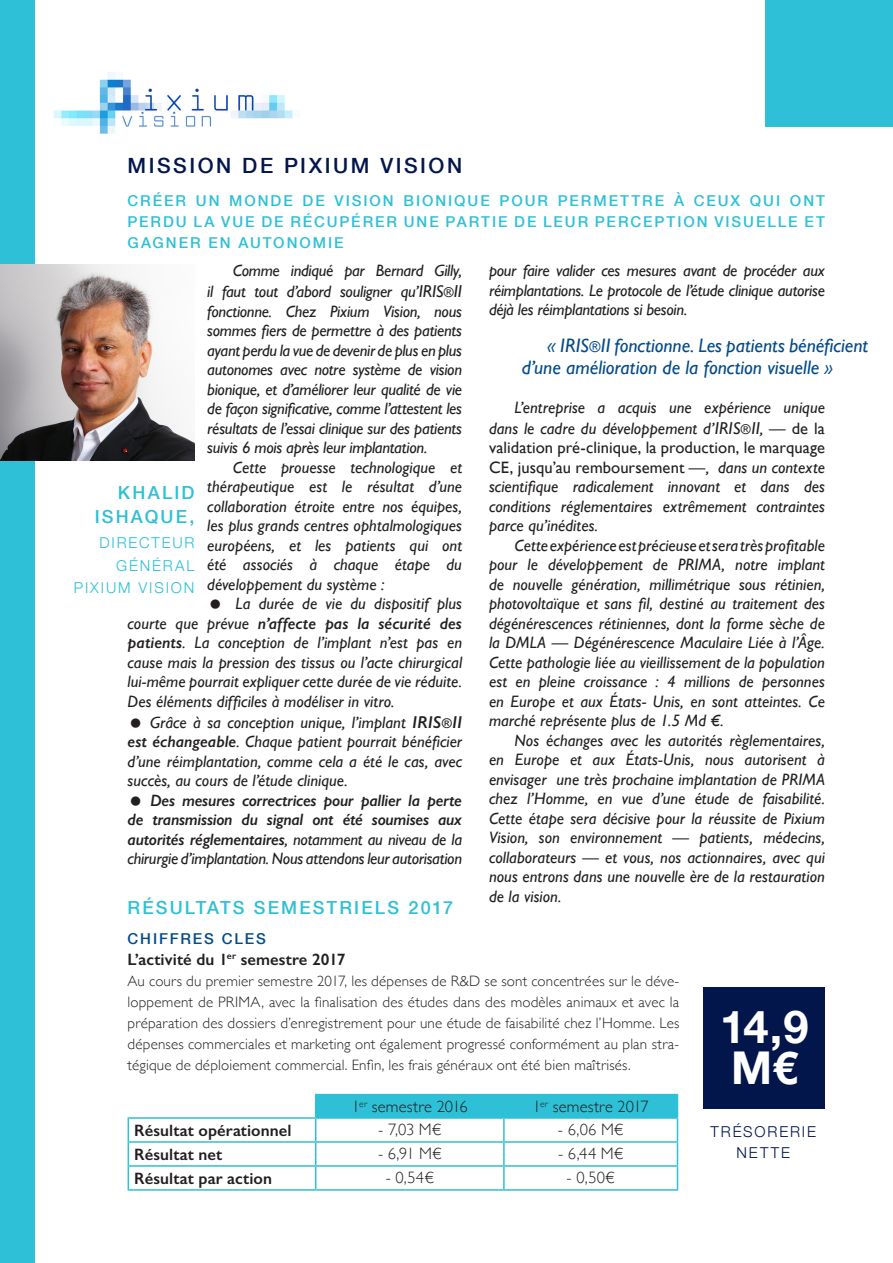
<style>
.page{position:relative;width:893px;height:1263px;background:#fff}
.page>*{position:absolute;margin:0;border:0;box-sizing:border-box;transform-origin:0 0}
.t1{font:700 45.15px/41.1px "Helvetica Neue LT Com";color:#fff}
.t2{font:500 21px "Helvetica Neue LT Com";letter-spacing:.12em;color:#03164c}
.t3{font:italic 19.5px/22.5px "Gill Sans";color:#034a88}
.t4{font:500 18px/24px "Helvetica Neue LT Com";letter-spacing:.12em;color:#2ec0d6;text-align:right}
.t5{font:italic 16.5px/19.5px "Gill Sans";letter-spacing:.005em;color:#231f20;text-align:justify}
.t6{font:italic 600 16.5px/19.5px "Gill Sans";letter-spacing:-.02em;color:#231f20;text-align:justify}
.t7{font:600 16.5px "Gill Sans";letter-spacing:.005em;color:#231f20}
.t8{font:300 16.5px "Gill Sans";letter-spacing:.005em;color:#231f20}
.t9{font:italic 16.5px/21px "Gill Sans";letter-spacing:-.015em;color:#231f20;text-align:right}
.t10{font:300 15px/21px "Gill Sans";letter-spacing:.01em;color:#231f20;text-align:justify}
.t11{font:500 15px/21px "Helvetica Neue LT Com";letter-spacing:.13em;color:#2ec0d6;text-align:justify}
.t12{font:300 15px/22.5px "Helvetica Neue LT Com";letter-spacing:.125em;color:#2ec0d6;text-align:right}
.t13{font:300 15px/21px "Helvetica Neue LT Com";letter-spacing:.125em;color:#03164c;text-align:center}
.t14{font:500 15px "Helvetica Neue LT Com";letter-spacing:.125em;color:#034a88}
.s1{font-size:17.25px}
.s2{font-size:13.5px}
.s3{font-weight:600}
.s4{font-weight:600;font-size:17.25px}
.s5{font-weight:600;font-size:13.5px}
.s6{font-weight:400}
.s7{font-size:15px}
.s8{font-style:normal}
</style>
<div class="page">
<div style="left:765px;top:0;width:128px;height:126px;background:#2ec0d6"></div>
<div style="left:0;top:0;width:34px;height:1263px;background:#2ec0d6"></div>
<img style="left:53px;top:72px;width:240px;height:62px">
<div style="left:704px;top:987px;width:121px;height:121px;background:#03164c"></div>
<img style="left:0;top:265px;width:195px;height:195px">
<hr style="left:128px;top:1117px;width:188px;height:2px;background:#2ec0d6">
<hr style="left:128px;top:1189px;width:188px;height:2px;background:#2ec0d6">
<hr style="left:316px;top:1189px;width:188px;height:2px;background:#2ec0d6">
<hr style="left:128px;top:1141px;width:188px;height:2px;background:#2ec0d6">
<svg style="left:128px;top:1119px;width:1px;height:70px"></svg>
<hr style="left:128px;top:1165px;width:188px;height:2px;background:#2ec0d6">
<svg style="left:315px;top:1094px;width:363px;height:95px"></svg>
<hr style="left:504px;top:1189px;width:174px;height:2px;background:#2ec0d6">
<p class="t2" style="left:128px;top:153px;width:336px">MISSION DE PIXIUM VISION</p>
<p class="t11" style="left:128px;top:190px;width:699px">CRÉER UN MONDE DE VISION BIONIQUE POUR PERMETTRE À CEUX QUI ONT PERDU LA VUE DE RÉCUPÉRER UNE PARTIE DE LEUR PERCEPTION VISUELLE ET GAGNER EN AUTONOMIE</p>
<p class="t9" style="left:207px;top:260px;width:256px">Comme indiqué par Bernard Gilly,<br>il faut tout d’abord souligner qu’<span class="s1">IRIS</span><span class="s2">®</span><span class="s1">II</span></p>
<p class="t5" style="left:207px;top:301px;width:256px">fonctionne. Chez Pixium Vision, nous sommes fiers de permettre à des patients ayant perdu la vue de devenir de plus en plus autonomes avec notre système de vision bionique, et d’améliorer leur qualité de vie de façon significative, comme l’attestent les résultats de l’essai clinique sur des patients suivis 6 mois après leur implantation.</p>
<p class="t5" style="left:207px;top:457px;width:256px;text-indent:26px">Cette prouesse technologique et thérapeutique est le résultat d’une collaboration étroite entre nos équipes, les plus grands centres ophtalmologiques européens, et les patients qui ont été associés à chaque étape du développement du système :</p>
<p class="t5" style="left:128px;top:594px;width:336px;text-indent:108px">La durée de vie du dispositif plus courte que prévue <span class="s3">n’affecte pas la sécurité des patients</span>. La conception de l’implant n’est pas en cause mais la pression des tissus ou l’acte chirurgical lui-même pourrait expliquer cette durée de vie réduite.<br>Des éléments difficiles à modéliser in vitro.</p>
<p class="t5" style="left:128px;top:712px;width:336px;text-indent:23px">Grâce à sa conception unique, l’implant <span class="s4">IRIS</span><span class="s5">®</span><span class="s4">II </span><span class="s3">est échangeable</span>. Chaque patient pourrait bénéficier d’une réimplantation, comme cela a été le cas, avec succès, au cours de l’étude clinique.</p>
<p class="t6" style="left:128px;top:790px;width:336px;text-indent:23px">Des mesures correctrices pour pallier la perte de transmission du signal ont été soumises aux autorités réglementaires<span class="s6">, notamment au niveau de la chirurgie d’implantation. Nous attendons leur autorisation</span></p>
<p class="t5" style="left:489px;top:261px;width:337px">pour faire valider ces mesures avant de procéder aux réimplantations. Le protocole de l’étude clinique autorise déjà les réimplantations si besoin.</p>
<p class="t3" style="left:522px;top:334px;width:347px;text-indent:26px">« IRIS<span class="s7">®</span>II fonctionne. Les patients bénéficient d’une amélioration de la fonction visuelle »</p>
<p class="t5" style="left:489px;top:397px;width:337px;line-height:21px;text-align:right">L’entreprise a acquis une expérience unique dans le cadre du développement d’<span class="s1">IRIS</span><span class="s2">®</span><span class="s1">II</span>, — <span class="s8">de la</span></p>
<p class="t5" style="left:489px;top:438px;width:337px"><span class="s8">validation pré-clinique, la production, le marquage CE, jusqu’au remboursement</span> —, dans un contexte scientifique radicalement innovant et dans des conditions réglementaires extrêmement contraintes parce qu’inédites.</p>
<p class="t5" style="left:489px;top:535px;width:337px;text-indent:26px">Cette expérience est précieuse et sera très profitable pour le développement de PRIMA, notre implant de nouvelle génération, millimétrique sous rétinien, photovoltaïque et sans fil, destiné au traitement des dégénérescences rétiniennes, dont la forme sèche de la DMLA — Dégénérescence Maculaire Liée à l’Âge.<br>Cette pathologie liée au vieillissement de la population est en pleine croissance : 4 millions de personnes en Europe et aux États- Unis, en sont atteintes. Ce marché représente plus de 1.5 Md €.</p>
<p class="t5" style="left:489px;top:730px;width:337px;text-indent:26px">Nos échanges avec les autorités règlementaires, en Europe et aux États-Unis, nous autorisent à envisager une très prochaine implantation de PRIMA chez l’Homme, en vue d’une étude de faisabilité.<br>Cette étape sera décisive pour la réussite de Pixium Vision, son environnement — patients, médecins, collaborateurs — et vous, nos actionnaires, avec qui nous entrons dans une nouvelle ère de la restauration de la vision.</p>
<p class="t4" style="left:95px;top:480px;width:101px">KHALID<br>ISHAQUE,</p>
<p class="t12" style="left:74px;top:531px;width:122px">DIRECTEUR<br>GÉNÉRAL<br>PIXIUM VISION</p>
<p class="t4" style="left:128px;top:896px;width:327px">RÉSULTATS SEMESTRIELS 2017</p>
<p class="t14" style="left:128px;top:929px;width:140px">CHIFFRES CLES</p>
<p class="t7" style="left:128px;top:949px;width:219px">L’activité du 1<sup>er</sup> semestre 2017</p>
<p class="t10" style="left:128px;top:970px;width:553px">Au cours du premier semestre 2017, les dépenses de R&amp;D se sont concentrées sur le déve&shy;loppement de PRIMA, avec la finalisation des études dans des modèles animaux et avec la préparation des dossiers d’enregistrement pour une étude de faisabilité chez l’Homme. Les dépenses commerciales et marketing ont également progressé conformément au plan stra&shy;tégique de déploiement commercial. Enfin, les frais généraux ont été bien maîtrisés.</p>
<p class="t8" style="left:352px;top:1093px;width:118px">1<sup>er</sup> semestre 2016</p>
<p class="t8" style="left:533px;top:1093px;width:117px">1<sup>er</sup> semestre 2017</p>
<p class="t7" style="left:134px;top:1120px;width:159px">Résultat opérationnel</p>
<p class="t8" style="left:378px;top:1117px;width:65px">- 7,03 M€</p>
<p class="t8" style="left:558px;top:1117px;width:67px">- 6,06 M€</p>
<p class="t7" style="left:134px;top:1144px;width:89px">Résultat net</p>
<p class="t8" style="left:378px;top:1141px;width:65px">- 6,91 M€</p>
<p class="t8" style="left:558px;top:1141px;width:67px">- 6,44 M€</p>
<p class="t7" style="left:134px;top:1168px;width:139px">Résultat par action</p>
<p class="t8" style="left:386px;top:1165px;width:50px">- 0,54€</p>
<p class="t8" style="left:567px;top:1165px;width:50px">- 0,50€</p>
<h1 class="t1" style="left:720px;top:1005px;width:90px">14,9<br>M€</h1>
<p class="t13" style="left:710px;top:1121px;width:107px">TRÉSORERIE<br>NETTE</p>
</div>
